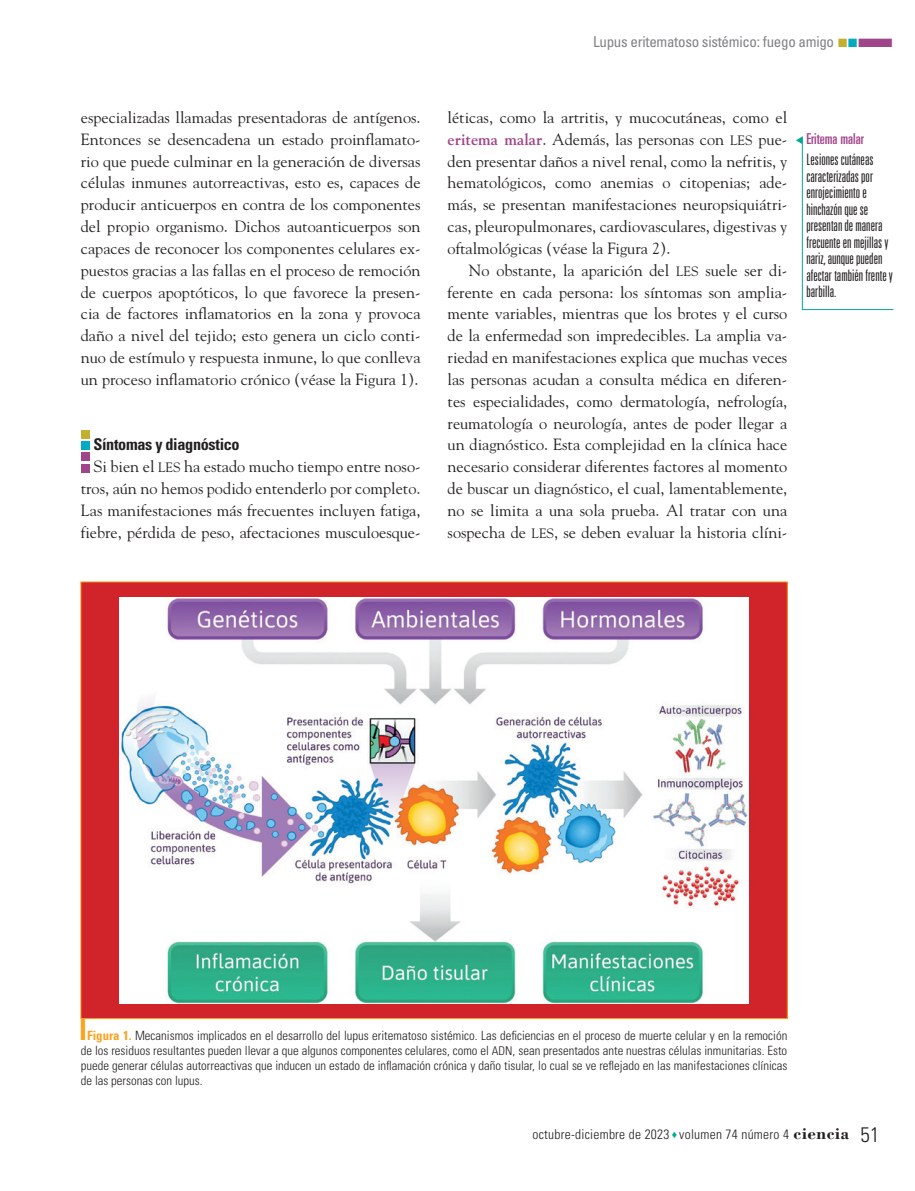
<style>
.page{position:relative;width:915px;height:1191px;background:#fff}
.page>*{position:absolute;margin:0;border:0;box-sizing:border-box;transform-origin:0 0}
._02N_Normal_Sin{font:16.2px/21.8px "Goudy Std";color:#231f20;text-align:justify}
._01N_Subtitulo1{font:700 condensed 16.2px "Univers LT Std";letter-spacing:-.02em;color:#231f20}
._06N_Glosario{font:300 ultra-condensed 15.75px/16.5px "Univers LT Std";color:#231f20}
.t1{font:condensed 15px "Univers LT Std";letter-spacing:-.02em;color:#808285}
._06N_Glosario_TIT{font:ultra-condensed 15px "Univers LT Std";color:#a1458a}
.t2{font:300 condensed 13.5px "Univers LT Std";letter-spacing:.02em;color:#231f20}
.t3{font:300 condensed 12.75px/15px "Univers LT Std";color:#231f20;text-align:justify}
.s1{font-size:13.5px}
.s2{color:#c5af30}
.s3{color:#00abc3}
.s4{color:#a1458a}
.s5{font-weight:700;color:#a1458a}
.s6{color:#f9a31e}
.s7{font-weight:700;color:#f9a31e}
.s8{font-size:12px}
.s9{color:#00a99b}
.s10{font-family:"Bodoni Std";font-weight:700;font-stretch:normal;font-size:17.25px}
.s11{font-size:21px}
</style>
<div class="page">
<div style="left:81px;top:582px;width:706px;height:436px;background:#d1232a"></div>
<img style="left:120px;top:597px;width:628px;height:406px">
<div style="left:81px;top:464px;width:8px;height:8px;background:#a1458a"></div>
<div style="left:81px;top:453px;width:8px;height:8px;background:#a1458a"></div>
<div style="left:81px;top:441px;width:8px;height:9px;background:#00abc3"></div>
<div style="left:81px;top:430px;width:8px;height:8px;background:#c5af30"></div>
<svg style="left:796px;top:136px;width:97px;height:174px"></svg>
<p class="_02N_Normal_Sin" style="left:81px;top:106px;width:341px">especializadas llamadas presentadoras de antígenos.<br>Entonces se desencadena un estado proinflamato&shy;rio que puede culminar en la generación de diversas células inmunes autorreactivas, esto es, capaces de producir anticuerpos en contra de los componentes del propio organismo. Dichos autoanticuerpos son capaces de reconocer los componentes celulares ex&shy;puestos gracias a las fallas en el proceso de remoción de cuerpos apoptóticos, lo que favorece la presen&shy;cia de factores inflamatorios en la zona y provoca daño a nivel del tejido; esto genera un ciclo conti&shy;nuo de estímulo y respuesta inmune, lo que conlleva un proceso inflamatorio crónico (véase la Figura 1).</p>
<p class="_01N_Subtitulo1" style="left:93px;top:435px;width:148px">Síntomas y diagnóstico</p>
<p class="_02N_Normal_Sin" style="left:81px;top:455px;width:341px;text-indent:13px">Si bien el <span class="s1">LES</span> ha estado mucho tiempo entre noso&shy;tros, aún no hemos podido entenderlo por completo.<br>Las manifestaciones más frecuentes incluyen fatiga, fiebre, pérdida de peso, afectaciones musculoesque-</p>
<p class="t1" style="left:593px;top:32px;width:302px">Lupus eritematoso sistémico: fuego amigo <span class="s2">■</span><span class="s3">■</span><span class="s4">■</span></p>
<p class="_02N_Normal_Sin" style="left:447px;top:106px;width:341px">léticas, como la artritis, y mucocutáneas, como el <span class="s5">eritema malar</span>. Además, las personas con <span class="s1">LES</span> pue&shy;den presentar daños a nivel renal, como la nefritis, y hematológicos, como anemias o citopenias; ade&shy;más, se presentan manifestaciones neuropsiquiátri&shy;cas, pleuropulmonares, cardiovasculares, digestivas y oftalmológicas (véase la Figura 2).</p>
<p class="_02N_Normal_Sin" style="left:447px;top:259px;width:341px;text-indent:21px">No obstante, la aparición del <span class="s1">LES</span> suele ser di&shy;ferente en cada persona: los síntomas son amplia&shy;mente variables, mientras que los brotes y el curso de la enfermedad son impredecibles. La amplia va&shy;riedad en manifestaciones explica que muchas veces las personas acudan a consulta médica en diferen&shy;tes especialidades, como dermatología, nefrología, reumatología o neurología, antes de poder llegar a un diagnóstico. Esta complejidad en la clínica hace necesario considerar diferentes factores al momento de buscar un diagnóstico, el cual, lamentablemente, no se limita a una sola prueba. Al tratar con una sospecha de <span class="s1">LES</span>, se deben evaluar la historia clíni-</p>
<p class="_06N_Glosario_TIT" style="left:806px;top:131px;width:59px">Eritema malar</p>
<p class="_06N_Glosario" style="left:806px;top:151px;width:88px">Lesiones cutáneas caracterizadas por enrojecimiento e hinchazón que se presentan de manera frecuente en mejillas y nariz, aunque pueden afectar también frente y barbilla.</p>
<p class="t3" style="left:81px;top:1028px;width:707px"><span class="s6">■</span> <span class="s7">Figura 1.</span> Mecanismos implicados en el desarrollo del lupus eritematoso sistémico. Las deficiencias en el proceso de muerte celular y en la remoción de los residuos resultantes pueden llevar a que algunos componentes celulares, como el <span class="s8">ADN</span>, sean presentados ante nuestras células inmunitarias. Esto puede generar células autorreactivas que inducen un estado de inflamación crónica y daño tisular, lo cual se ve reflejado en las manifestaciones clínicas de las personas con lupus.</p>
<p class="t2" style="left:532px;top:1126px;width:348px">octubre-diciembre de 2023 <span class="s9">♦</span> volumen 74 número 4 <span class="s10">ciencia</span> <span class="s11">51</span></p>
</div>
